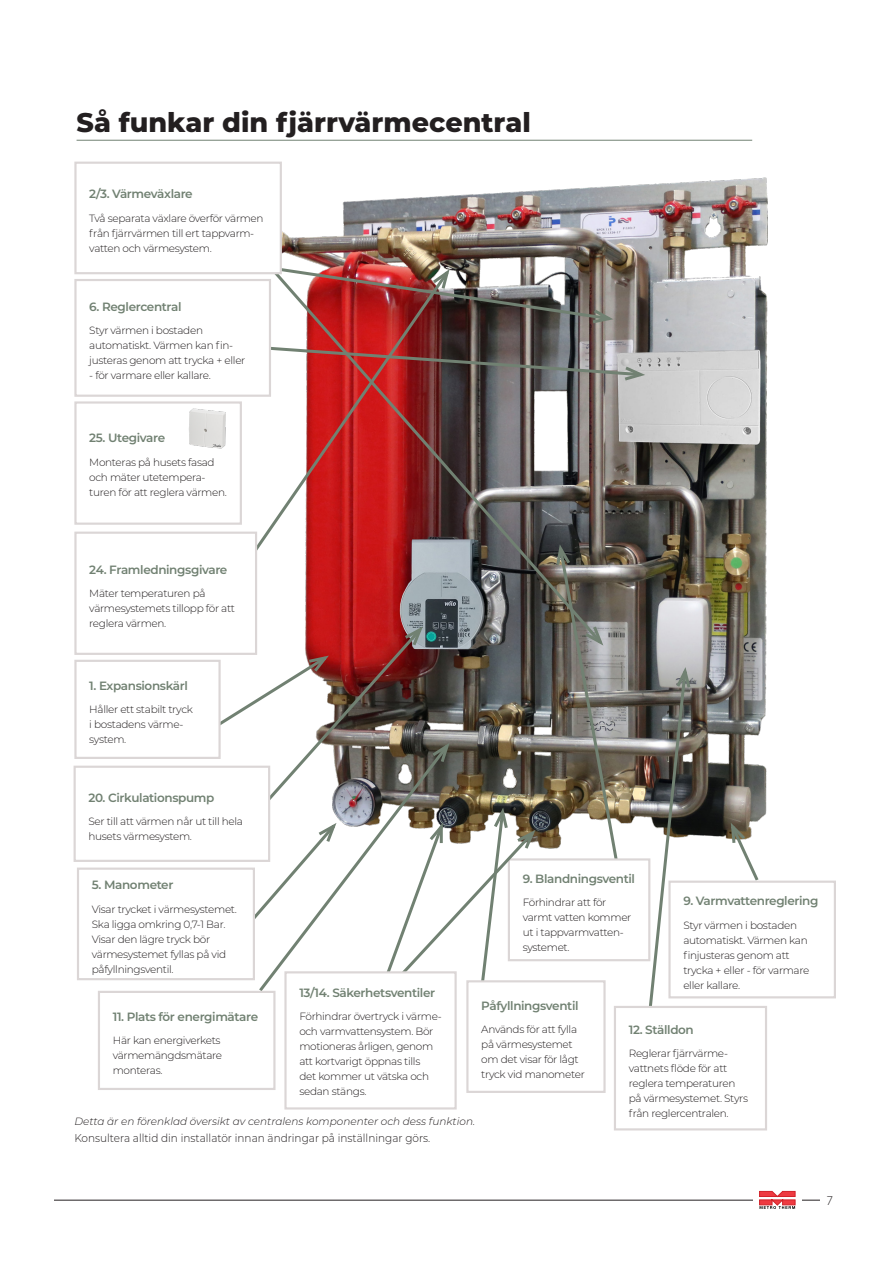
<style>
.page{position:relative;width:893px;height:1263px;background:#fff}
.page>*{position:absolute;margin:0;border:0;box-sizing:border-box;transform-origin:0 0}
.t1{font:800 27px "Montserrat";color:#231f20}
.t2{font:300 13.5px "Myriad Pro";color:#231f20}
.t3{font:600 12px "Montserrat";letter-spacing:-.03em;color:#718172}
.t4{font:300 11.4px "Montserrat";color:#231f20;scale:.93 1}
.t5{font:300 10.5px/15px "Montserrat";letter-spacing:-.03em;color:#231f20}
.t6{font:italic 300 10.5px "Montserrat";color:#231f20}
</style>
<div class="page">
<hr style="left:54px;top:1200px;width:785px;height:1px;background:#231f20">
<div style="left:753px;top:1198px;width:48px;height:11px;background:#fff"></div>
<svg style="left:759px;top:1191px;width:36px;height:18px"></svg>
<div style="left:820px;top:1191px;width:19px;height:18px;background:#fff"></div>
<img style="left:282px;top:177px;width:485px;height:672px">
<svg style="left:605px;top:343px;width:45px;height:40px;background:#afafaf"></svg>
<svg style="left:646px;top:663px;width:47px;height:343px"></svg>
<div style="left:74px;top:279px;width:197px;height:118px;border:2px solid #dbd6d6"></div>
<div style="left:509px;top:859px;width:140px;height:101px;background:#fff"></div>
<div style="left:508px;top:858px;width:142px;height:103px;border:2px solid #dbd6d6"></div>
<div style="left:614px;top:1006px;width:153px;height:124px;border:2px solid #dbd6d6"></div>
<svg style="left:729px;top:819px;width:32px;height:61px"></svg>
<svg style="left:451px;top:803px;width:87px;height:177px"></svg>
<svg style="left:259px;top:742px;width:192px;height:249px"></svg>
<svg style="left:429px;top:739px;width:23px;height:26px"></svg>
<svg style="left:255px;top:862px;width:84px;height:66px"></svg>
<img style="left:212px;top:646px;width:212px;height:216px">
<svg style="left:402px;top:646px;width:24px;height:3px"></svg>
<svg style="left:186px;top:653px;width:147px;height:93px"></svg>
<svg style="left:220px;top:274px;width:48px;height:277px"></svg>
<img style="left:268px;top:274px;width:337px;height:372px">
<svg style="left:554px;top:540px;width:67px;height:321px;background:#868278"></svg>
<img style="left:277px;top:265px;width:341px;height:60px">
<div style="left:75px;top:402px;width:166px;height:122px;background:#fff"></div>
<div style="left:74px;top:401px;width:168px;height:124px;border:2px solid #dbd6d6"></div>
<img style="left:189px;top:408px;width:37px;height:41px">
<div style="left:466px;top:980px;width:140px;height:113px;border:2px solid #dbd6d6"></div>
<div style="left:77px;top:867px;width:178px;height:113px;border:2px solid #dbd6d6"></div>
<div style="left:98px;top:991px;width:178px;height:99px;border:2px solid #dbd6d6"></div>
<div style="left:75px;top:767px;width:194px;height:94px;background:#fff"></div>
<div style="left:74px;top:766px;width:196px;height:96px;border:2px solid #dbd6d6"></div>
<div style="left:75px;top:661px;width:145px;height:97px;background:#fff"></div>
<div style="left:74px;top:660px;width:147px;height:99px;border:2px solid #dbd6d6"></div>
<div style="left:75px;top:533px;width:181px;height:121px;background:#fff"></div>
<div style="left:74px;top:532px;width:183px;height:123px;border:2px solid #dbd6d6"></div>
<hr style="left:77px;top:140px;width:675px;height:1px;background:#718172">
<div style="left:669px;top:882px;width:166px;height:115px;background:#fff"></div>
<div style="left:668px;top:880px;width:168px;height:118px;border:2px solid #dbd6d6"></div>
<div style="left:75px;top:163px;width:206px;height:110px;background:#fff"></div>
<div style="left:74px;top:162px;width:208px;height:112px;border:2px solid #dbd6d6"></div>
<div style="left:285px;top:972px;width:171px;height:136px;background:#fff"></div>
<div style="left:284px;top:971px;width:173px;height:138px;border:2px solid #dbd6d6"></div>
<p class="t1" style="left:77px;top:103px;width:456px">Så funkar din fjärrvärmecentral</p>
<p class="t3" style="left:89px;top:186px;width:105px">2/3. Värmeväxlare</p>
<p class="t5" style="left:89px;top:210px;width:176px">Två separata växlare överför värmen från fjärrvärmen till ert tappvarm&shy;vatten och värmesystem.</p>
<p class="t3" style="left:89px;top:298px;width:94px">6. Reglercentral</p>
<p class="t5" style="left:89px;top:323px;width:158px">Styr värmen i bostaden automatiskt. Värmen kan fin&shy;justeras genom att trycka + eller</p>
<p class="t5" style="left:89px;top:368px;width:123px">- för varmare eller kallare.</p>
<p class="t3" style="left:89px;top:429px;width:77px">25. Utegivare</p>
<p class="t5" style="left:89px;top:454px;width:139px">Monteras på husets fasad och mäter utetempera&shy;turen för att reglera värmen.</p>
<p class="t3" style="left:89px;top:561px;width:140px">24. Framledningsgivare</p>
<p class="t5" style="left:89px;top:586px;width:147px">Mäter temperaturen på värmesystemets tillopp för att reglera värmen.</p>
<p class="t3" style="left:89px;top:677px;width:100px">1. Expansionskärl</p>
<p class="t5" style="left:89px;top:702px;width:105px">Håller ett stabilt tryck i bostadens värme&shy;system.</p>
<p class="t3" style="left:88px;top:789px;width:127px">20. Cirkulationspump</p>
<p class="t5" style="left:88px;top:814px;width:156px">Ser till att värmen når ut till hela husets värmesystem.</p>
<p class="t3" style="left:523px;top:870px;width:114px">9. Blandningsventil</p>
<p class="t5" style="left:523px;top:895px;width:110px">Förhindrar att för varmt vatten kommer ut i tappvarmvatten&shy;systemet.</p>
<p class="t3" style="left:92px;top:877px;width:83px">5. Manometer</p>
<p class="t5" style="left:92px;top:901px;width:147px">Visar trycket i värmesystemet.<br>Ska ligga omkring 0,7-1 Bar.<br>Visar den lägre tryck bör värmesystemet fyllas på vid påfyllningsventil.</p>
<p class="t3" style="left:113px;top:1008px;width:147px">11. Plats för energimätare</p>
<p class="t5" style="left:113px;top:1033px;width:111px">Här kan energiverkets värmemängdsmätare monteras.</p>
<p class="t3" style="left:683px;top:892px;width:137px">9. Varmvattenreglering</p>
<p class="t5" style="left:683px;top:917px;width:127px">Styr värmen i bostaden automatiskt. Värmen kan finjusteras genom att trycka + eller - för varmare eller kallare.</p>
<p class="t3" style="left:299px;top:984px;width:137px">13/14. Säkerhetsventiler</p>
<p class="t5" style="left:299px;top:1009px;width:143px">Förhindrar övertryck i värme&shy;och varmvattensystem. Bör motioneras årligen, genom att kortvarigt öppnas tills<br>det kommer ut vätska och sedan stängs.</p>
<p class="t3" style="left:481px;top:997px;width:99px">Påfyllningsventil</p>
<p class="t5" style="left:481px;top:1021px;width:105px">Används för att fylla på värmesystemet om det visar för lågt tryck vid manometer</p>
<p class="t3" style="left:629px;top:1021px;width:67px">12. Ställdon</p>
<p class="t5" style="left:629px;top:1045px;width:121px">Reglerar fjärrvärme&shy;vattnets flöde för att reglera temperaturen på värmesystemet. Styrs från reglercentralen.</p>
<p class="t6" style="left:74px;top:1114px;width:402px">Detta är en förenklad översikt av centralens komponenter och dess funktion.</p>
<p class="t4" style="left:74px;top:1130px;width:384px">Konsultera alltid din installatör innan ändringar på inställningar görs.</p>
<p class="t2" style="left:826px;top:1192px;width:8px">7</p>
</div>
